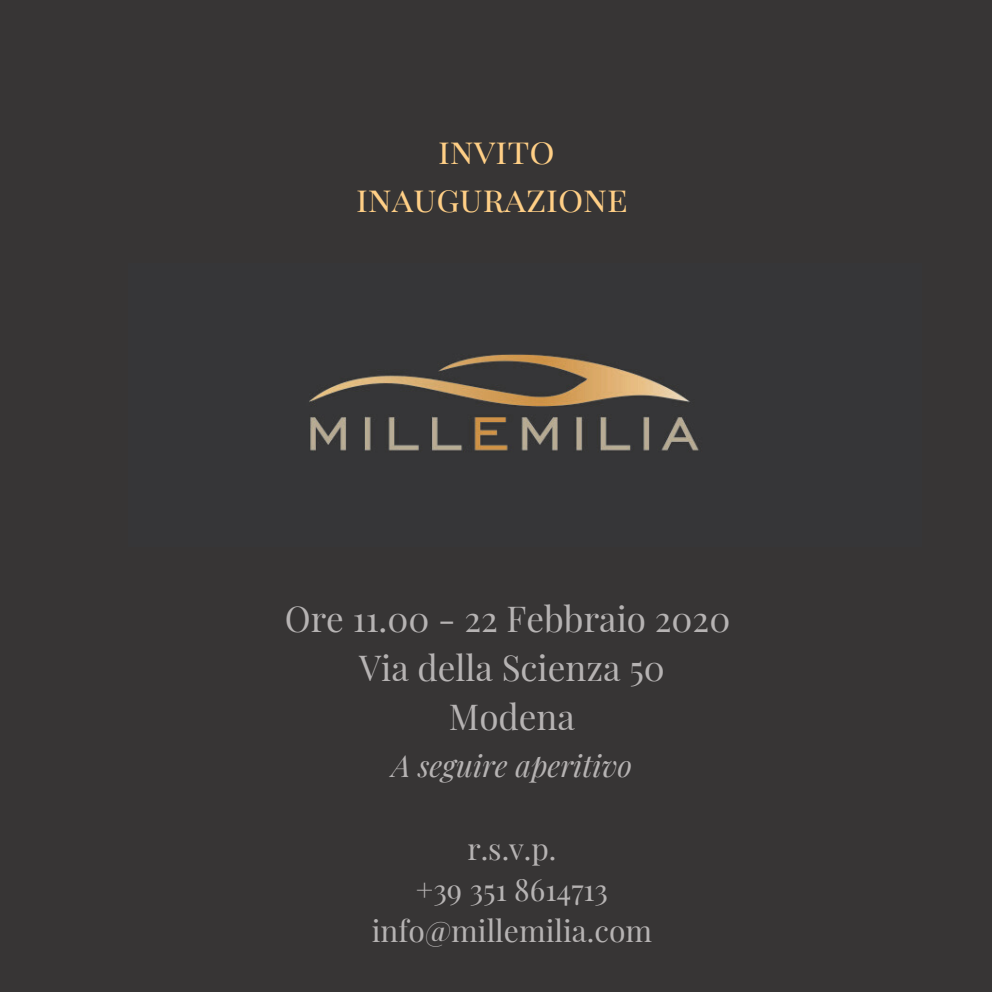
<style>
.page{position:relative;width:992px;height:992px;background:#373535}
.page>*{position:absolute;margin:0;border:0;box-sizing:border-box;transform-origin:0 0}
.t1{font:35px/48.8px "Playfair Display";color:#b6b3b3;text-align:center}
.t2{font:35px/48.8px "Playfair Display SC";color:#ffcf86;text-align:center}
.t3{font:30px/41.2px "Playfair Display";color:#b6b3b3;text-align:center}
.t4{font:italic 30px "Playfair Display";color:#b6b3b3}
</style>
<div class="page">
<img style="left:309px;top:354px;width:390px;height:97px">
<p class="t2" style="left:356px;top:125px;width:274px">invito inaugurazione</p>
<p class="t1" style="left:285px;top:593px;width:447px">Ore 11.00 - 22 Febbraio 2020<br>Via della Scienza 50<br>Modena</p>
<p class="t4" style="left:392px;top:745px;width:242px">A seguire aperitivo</p>
<p class="t3" style="left:372px;top:827px;width:282px">r.s.v.p.<br>+39 351 8614713 info@millemilia.com</p>
</div>
